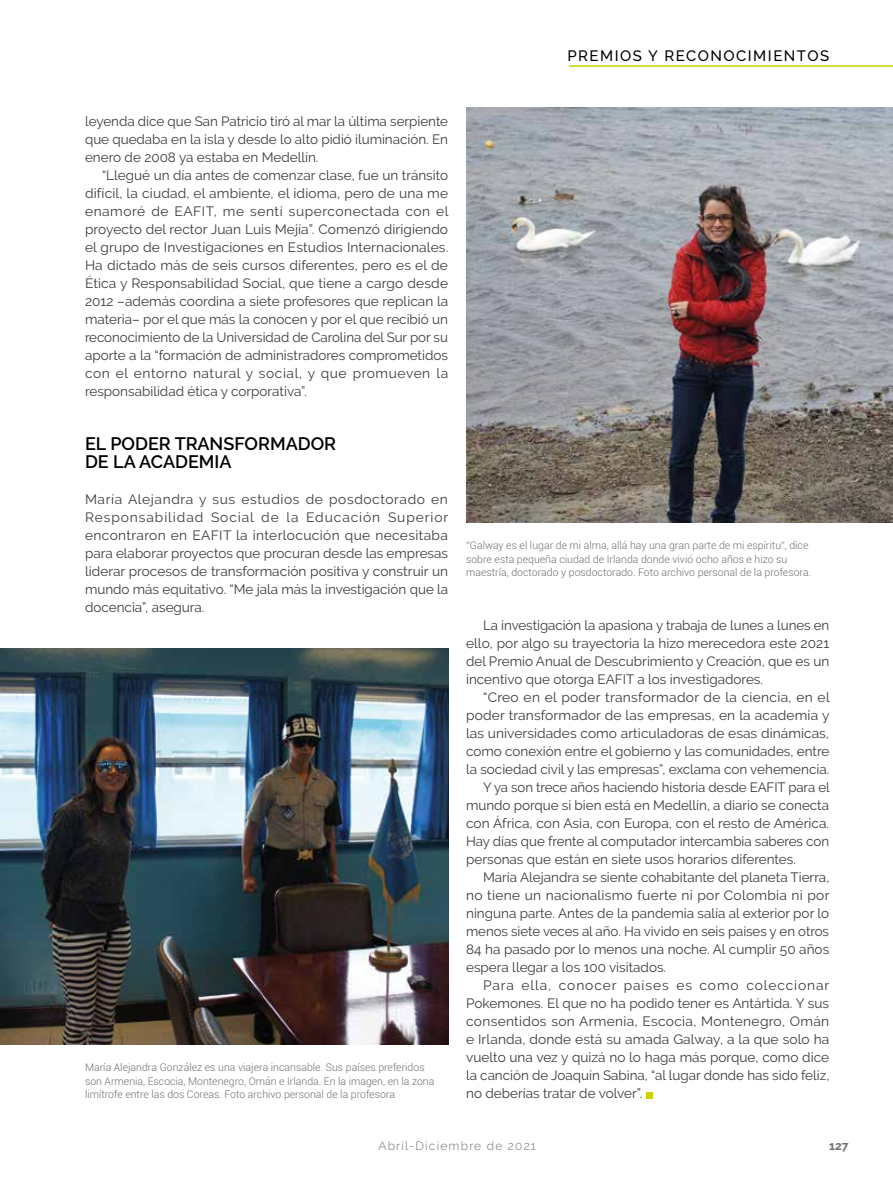
<style>
.page{position:relative;width:893px;height:1191px;background:#fff}
.page>*{position:absolute;margin:0;border:0;box-sizing:border-box;transform-origin:0 0}
.t1{font:600 18px/18px "Raleway";color:#000}
.t2{font:500 15px "Raleway";letter-spacing:.1em;color:#000}
.t3{font:13.5px/18px "Raleway";color:#3c3c3b;text-align:justify}
.t4{font:13.5px "Raleway";letter-spacing:.02em;color:#3c3c3b}
.t5{font:13.5px "Raleway";letter-spacing:.065em;color:#3c3c3b}
.t6{font:300 12px "Raleway";letter-spacing:.1em;color:#706f6f}
.t7{font:700 12px "Raleway";color:#706f6f}
.t8{font:300 10.5px/13.5px "Roboto";color:#706f6f}
</style>
<div class="page">
<img style="left:466px;top:108px;width:427px;height:414px">
<svg style="left:646px;top:1092px;width:6px;height:6px"></svg>
<img style="left:0;top:648px;width:448px;height:396px">
<hr style="left:569px;top:65px;width:324px;height:2px;background:#c8d300">
<p class="t2" style="left:567px;top:47px;width:263px">PREMIOS Y RECONOCIMIENTOS</p>
<p class="t3" style="left:85px;top:112px;width:365px">leyenda dice que San Patricio tiró al mar la última serpiente que quedaba en la isla y desde lo alto pidió iluminación. En enero de 2008 ya estaba en Medellín.</p>
<p class="t3" style="left:85px;top:166px;width:365px;text-indent:17px">“Llegué un día antes de comenzar clase, fue un tránsito difícil, la ciudad, el ambiente, el idioma, pero de una me enamoré de EAFIT, me sentí superconectada con el proyecto del rector Juan Luis Mejía”. Comenzó dirigiendo el grupo de Investigaciones en Estudios Internacionales.<br>Ha dictado más de seis cursos diferentes, pero es el de Ética y Responsabilidad Social, que tiene a cargo desde 2012 –además coordina a siete profesores que replican la materia– por el que más la conocen y por el que recibió un reconocimiento de la Universidad de Carolina del Sur por su aporte a la “formación de administradores comprometidos con el entorno natural y social, y que promueven la responsabilidad ética y corporativa”.</p>
<h1 class="t1" style="left:85px;top:435px;width:253px">EL PODER TRANSFORMADOR<br>DE LA ACADEMIA</h1>
<p class="t3" style="left:85px;top:490px;width:365px">María Alejandra y sus estudios de posdoctorado en Responsabilidad Social de la Educación Superior encontraron en EAFIT la interlocución que necesitaba para elaborar proyectos que procuran desde las empresas liderar procesos de transformación positiva y construir un mundo más equitativo. “Me jala más la investigación que la docencia”, asegura.</p>
<p class="t8" style="left:85px;top:1060px;width:351px">María Alejandra González es una viajera incansable. Sus países preferidos son Armenia, Escocia, Montenegro, Omán e Irlanda. En la imagen, en la zona limítrofe entre las dos Coreas. Foto archivo personal de la profesora</p>
<p class="t8" style="left:466px;top:538px;width:347px">“Galway es el lugar de mi alma, allá hay una gran parte de mi espíritu”, dice sobre esta pequeña ciudad de Irlanda donde vivió ocho años e hizo su maestría, doctorado y posdoctorado. Foto archivo personal de la profesora.</p>
<p class="t3" style="left:466px;top:616px;width:365px;text-indent:17px">La investigación la apasiona y trabaja de lunes a lunes en ello, por algo su trayectoria la hizo merecedora este 2021 del Premio Anual de Descubrimiento y Creación, que es un incentivo que otorga EAFIT a los investigadores.</p>
<p class="t4" style="left:483px;top:689px;width:348px">“Creo en el poder transformador de la ciencia, en el</p>
<p class="t3" style="left:466px;top:706px;width:365px">poder transformador de las empresas, en la academia y</p>
<p class="t3" style="left:466px;top:724px;width:364px">las universidades como articuladoras de esas dinámicas,</p>
<p class="t3" style="left:466px;top:742px;width:365px">como conexión entre el gobierno y las comunidades, entre</p>
<p class="t3" style="left:466px;top:760px;width:365px">la sociedad civil y las empresas”, exclama con vehemencia.</p>
<p class="t3" style="left:483px;top:778px;width:348px">Y ya son trece años haciendo historia desde EAFIT para el</p>
<p class="t3" style="left:466px;top:796px;width:364px">mundo porque si bien está en Medellín, a diario se conecta</p>
<p class="t3" style="left:466px;top:814px;width:364px">con África, con Asia, con Europa, con el resto de América.</p>
<p class="t3" style="left:466px;top:832px;width:365px">Hay días que frente al computador intercambia saberes con</p>
<p class="t3" style="left:466px;top:850px;width:331px">personas que están en siete usos horarios diferentes.</p>
<p class="t3" style="left:483px;top:868px;width:348px">María Alejandra se siente cohabitante del planeta Tierra,</p>
<p class="t4" style="left:466px;top:887px;width:365px">no tiene un nacionalismo fuerte ni por Colombia ni por</p>
<p class="t3" style="left:466px;top:904px;width:365px">ninguna parte. Antes de la pandemia salía al exterior por lo</p>
<p class="t3" style="left:466px;top:922px;width:364px">menos siete veces al año. Ha vivido en seis países y en otros</p>
<p class="t3" style="left:466px;top:940px;width:365px">84 ha pasado por lo menos una noche. Al cumplir 50 años</p>
<p class="t3" style="left:466px;top:958px;width:202px">espera llegar a los 100 visitados.</p>
<p class="t5" style="left:483px;top:977px;width:348px">Para ella, conocer países es como coleccionar</p>
<p class="t3" style="left:466px;top:994px;width:365px">Pokemones. El que no ha podido tener es Antártida. Y sus</p>
<p class="t4" style="left:466px;top:1013px;width:365px">consentidos son Armenia, Escocia, Montenegro, Omán</p>
<p class="t3" style="left:466px;top:1030px;width:365px">e Irlanda, donde está su amada Galway, a la que solo ha</p>
<p class="t3" style="left:466px;top:1048px;width:365px">vuelto una vez y quizá no lo haga más porque, como dice</p>
<p class="t3" style="left:466px;top:1066px;width:365px">la canción de Joaquín Sabina, “al lugar donde has sido feliz,</p>
<p class="t3" style="left:466px;top:1084px;width:178px">no deberías tratar de volver”.</p>
<p class="t6" style="left:378px;top:1139px;width:159px">Abril-Diciembre de 2021</p>
<p class="t7" style="left:829px;top:1139px;width:21px">127</p>
</div>
